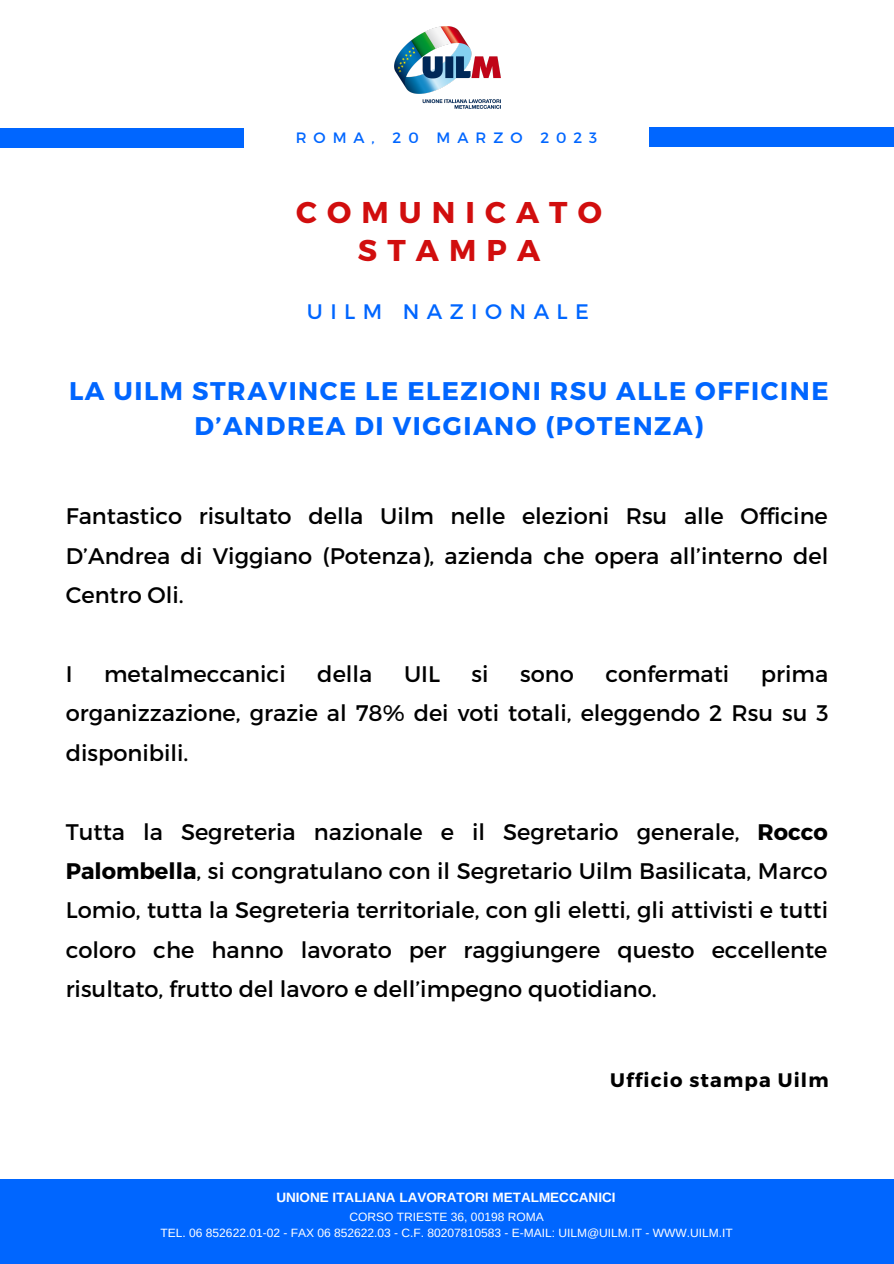
<style>
.page{position:relative;width:894px;height:1264px;background:#fff}
.page>*{position:absolute;margin:0;border:0;box-sizing:border-box;transform-origin:0 0}
.t1{font:700 30px/38.2px "Montserrat";letter-spacing:.335em;color:#d10e0e;text-align:center}
.t2{font:700 25.5px/35px "Montserrat";letter-spacing:.06em;color:#06f;text-align:center}
.t3{font:22.5px/39.5px "Montserrat";color:#000;text-align:justify}
.t4{font:21px "Montserrat";letter-spacing:.355em;color:#06f}
.t5{font:700 19.5px "Montserrat";letter-spacing:.06em;color:#000}
.t6{font:15px "Montserrat";letter-spacing:.465em;color:#06f}
.t7{font:700 13.5px "Arimo";color:#fff}
.t8{font:12px/15.8px "Arimo";color:#fff;text-align:center}
.s1{font-weight:700}
</style>
<div class="page">
<div style="left:0;top:128px;width:243px;height:19px;background:#06f"></div>
<div style="left:649px;top:128px;width:244px;height:19px;background:#06f"></div>
<img style="left:394px;top:27px;width:106px;height:82px">
<div style="left:0;top:1179px;width:893px;height:84px;background:#06f"></div>
<p class="t6" style="left:295px;top:128px;width:303px">ROMA, 20 MARZO 2023</p>
<h1 class="t1" style="left:296px;top:192px;width:307px">COMUNICATO<br>STAMPA</h1>
<p class="t4" style="left:307px;top:298px;width:283px">UILM NAZIONALE</p>
<p class="t2" style="left:69px;top:372px;width:760px">LA UILM STRAVINCE LE ELEZIONI RSU ALLE OFFICINE<br>D’ANDREA DI VIGGIANO (POTENZA)</p>
<p class="t3" style="left:66px;top:495px;width:763px">Fantastico risultato della Uilm nelle elezioni Rsu alle Officine D’Andrea di Viggiano (Potenza), azienda che opera all’interno del Centro Oli.</p>
<p class="t3" style="left:66px;top:653px;width:764px;text-indent:695px">prima organizzazione, grazie al 78% dei voti totali, eleggendo 2 Rsu su 3 disponibili.</p>
<p class="t3" style="left:66px;top:653px;width:8px">I</p>
<p class="t3" style="left:104px;top:653px;width:183px">metalmeccanici</p>
<p class="t3" style="left:317px;top:653px;width:57px">della</p>
<p class="t3" style="left:404px;top:653px;width:38px">UIL</p>
<p class="t3" style="left:471px;top:653px;width:18px">si</p>
<p class="t3" style="left:520px;top:653px;width:55px">sono</p>
<p class="t3" style="left:605px;top:653px;width:125px">confermati</p>
<p class="t3" style="left:66px;top:810px;width:763px">Tutta la Segreteria nazionale e il Segretario generale, <span class="s1">Rocco Palombella</span>, si congratulano con il Segretario Uilm Basilicata, Marco Lomio, tutta la Segreteria territoriale, con gli eletti, gli attivisti e tutti coloro che hanno lavorato per raggiungere questo eccellente risultato, frutto del lavoro e dell’impegno quotidiano.</p>
<p class="t5" style="left:610px;top:1067px;width:220px">Ufficio stampa Uilm</p>
<p class="t7" style="left:276px;top:1189px;width:340px">UNIONE ITALIANA LAVORATORI METALMECCANICI</p>
<p class="t8" style="left:160px;top:1208px;width:573px">CORSO TRIESTE 36, 00198 ROMA<br>TEL. 06 852622.01-02 - FAX 06 852622.03 - C.F. 80207810583 - E-MAIL: UILM@UILM.IT - WWW.UILM.IT</p>
</div>
